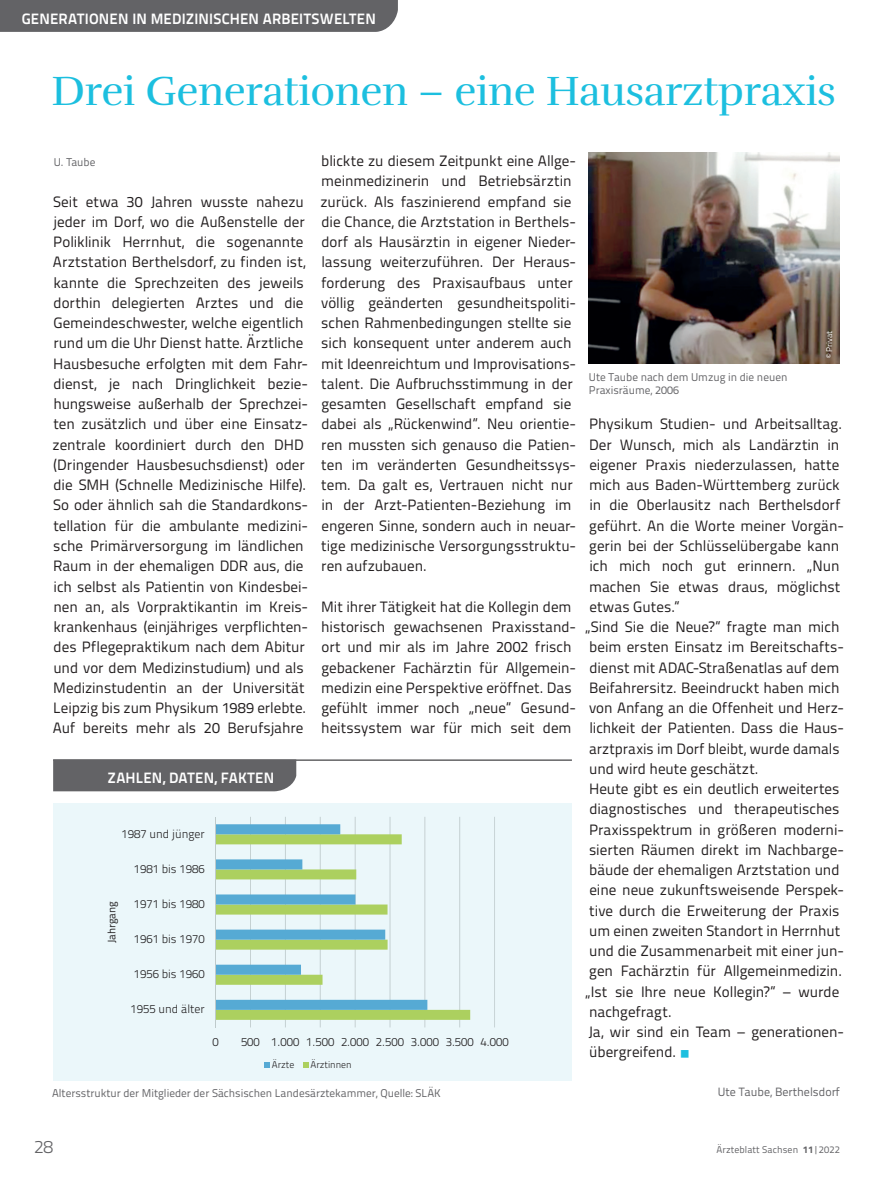
<style>
.page{position:relative;width:893px;height:1191px;background:#fff}
.page>*{position:absolute;margin:0;border:0;box-sizing:border-box;transform-origin:0 0}
.t1{font:42px "Rufina";letter-spacing:-.01em;color:#1cbfdf}
.t2{font:300 18px "Titillium Text";color:#636366}
.t3{font:15px/20.2px "Titillium Text";color:#231f20}
.t4{font:700 15px "Titillium Text";letter-spacing:.01em;color:#fff}
.t5{font:12px "Titillium Text";color:#636366}
.t6{font:300 11.85px "Titillium Text";color:#231f20}
.t7{font:11.25px/13.5px "Titillium Text";color:#636366}
.t8{font:10.8px "Titillium Text";color:#231f20}
.t9{font:9.75px "Titillium Text";letter-spacing:.01em;color:#636366}
.t10{font:300 9.75px "Titillium Text";color:#231f20}
.t11{font:8.25px "Titillium Text";color:#fff}
.s1{color:#1cbfdf}
.s2{font-weight:800}
</style>
<div class="page">
<div style="left:0;top:0;width:398px;height:32px;background:#636366"></div>
<img style="left:589px;top:152px;width:251px;height:212px">
<div style="left:53px;top:803px;width:519px;height:277px;background:#ebf7fa"></div>
<hr style="left:250px;top:817px;width:1px;height:210px;background:#cfd1d0">
<hr style="left:285px;top:817px;width:1px;height:210px;background:#cfd1d0">
<hr style="left:320px;top:817px;width:1px;height:210px;background:#cfd1d0">
<hr style="left:355px;top:817px;width:1px;height:210px;background:#cfd1d0">
<hr style="left:390px;top:817px;width:1px;height:210px;background:#cfd1d0">
<hr style="left:424px;top:817px;width:1px;height:210px;background:#cfd1d0">
<hr style="left:459px;top:817px;width:1px;height:210px;background:#cfd1d0">
<hr style="left:494px;top:817px;width:1px;height:210px;background:#cfd1d0">
<svg style="left:216px;top:999px;width:254px;height:20px;background:#b0d37f"></svg>
<svg style="left:216px;top:824px;width:211px;height:185px"></svg>
<hr style="left:215px;top:817px;width:1px;height:210px;background:#cfd1d0">
<svg style="left:265px;top:1062px;width:5px;height:5px"></svg>
<svg style="left:303px;top:1062px;width:5px;height:5px"></svg>
<div style="left:53px;top:761px;width:243px;height:30px;background:#636366"></div>
<hr style="left:53px;top:759px;width:519px;height:2px;background:#636366">
<p class="t4" style="left:22px;top:7px;width:356px">GENERATIONEN IN MEDIZINISCHEN ARBEITSWELTEN</p>
<h1 class="t1" style="left:51px;top:66px;width:786px">Drei Generationen – eine Hausarztpraxis</h1>
<p class="t7" style="left:54px;top:155px;width:43px">U. Taube</p>
<p class="t3" style="left:53px;top:190px;width:257px">Seit etwa 30 Jahren wusste nahezu jeder im Dorf, wo die Außenstelle der Poliklinik Herrnhut, die sogenannte Arztstation Berthelsdorf, zu finden ist, kannte die Sprechzeiten des jeweils dorthin delegierten Arztes und die Gemeindeschwester, welche eigentlich rund um die Uhr Dienst hatte. Ärztliche Hausbesuche erfolgten mit dem Fahr&shy;dienst, je nach Dringlichkeit bezie&shy;hungsweise außerhalb der Sprechzei&shy;ten zusätzlich und über eine Einsatz&shy;zentrale koordiniert durch den DHD (Dringender Hausbesuchsdienst) oder die SMH (Schnelle Medizinische Hilfe).<br>So oder ähnlich sah die Standardkons&shy;tellation für die ambulante medizini&shy;sche Primärversorgung im ländlichen Raum in der ehemaligen DDR aus, die ich selbst als Patientin von Kindesbei&shy;nen an, als Vorpraktikantin im Kreis&shy;krankenhaus (einjähriges verpflichten&shy;des Pflegepraktikum nach dem Abitur und vor dem Medizinstudium) und als Medizinstudentin an der Universität Leipzig bis zum Physikum 1989 erlebte.<br>Auf bereits mehr als 20 Berufsjahre</p>
<p class="t3" style="left:320px;top:150px;width:257px">blickte zu diesem Zeitpunkt eine Allge&shy;meinmedizinerin und Betriebsärztin zurück. Als faszinierend empfand sie die Chance, die Arztstation in Berthels&shy;dorf als Hausärztin in eigener Nieder&shy;lassung weiterzuführen. Der Heraus&shy;forderung des Praxisaufbaus unter völlig geänderten gesundheitspoliti&shy;schen Rahmenbedingungen stellte sie sich konsequent unter anderem auch mit Ideenreichtum und Improvisations&shy;talent. Die Aufbruchsstimmung in der gesamten Gesellschaft empfand sie dabei als „Rückenwind“. Neu orientie&shy;ren mussten sich genauso die Patien&shy;ten im veränderten Gesundheitssys&shy;tem. Da galt es, Vertrauen nicht nur in der Arzt-Patienten-Beziehung im engeren Sinne, sondern auch in neuar&shy;tige medizinische Versorgungsstruktu&shy;ren aufzubauen.</p>
<p class="t3" style="left:321px;top:595px;width:256px">Mit ihrer Tätigkeit hat die Kollegin dem historisch gewachsenen Praxisstand&shy;ort und mir als im Jahre 2002 frisch gebackener Fachärztin für Allgemein&shy;medizin eine Perspektive eröffnet. Das gefühlt immer noch „neue“ Gesund&shy;heitssystem war für mich seit dem</p>
<p class="t4" style="left:108px;top:766px;width:168px">ZAHLEN, DATEN, FAKTEN</p>
<p class="t6" style="left:122px;top:825px;width:85px">1987 und jünger</p>
<p class="t8" style="left:104px;top:943px;width:43px;rotate:-90deg">Jahrgang</p>
<p class="t6" style="left:134px;top:860px;width:72px">1981 bis 1986</p>
<p class="t6" style="left:134px;top:895px;width:72px">1971 bis 1980</p>
<p class="t6" style="left:134px;top:930px;width:72px">1961 bis 1970</p>
<p class="t6" style="left:134px;top:965px;width:72px">1956 bis 1960</p>
<p class="t6" style="left:131px;top:1000px;width:76px">1955 und älter</p>
<p class="t6" style="left:212px;top:1033px;width:8px">0</p>
<p class="t6" style="left:241px;top:1033px;width:269px">500 1.000 1.500 2.000 2.500 3.000 3.500 4.000</p>
<p class="t10" style="left:272px;top:1057px;width:24px">Ärzte</p>
<p class="t10" style="left:310px;top:1057px;width:43px">Ärztinnen</p>
<p class="t7" style="left:52px;top:1085px;width:390px">Altersstruktur der Mitglieder der Sächsischen Landesärztekammer, Quelle: SLÄK</p>
<p class="t7" style="left:589px;top:369px;width:200px">Ute Taube nach dem Umzug in die neuen<br>Praxisräume, 2006</p>
<p class="t11" style="left:823px;top:358px;width:29px;rotate:-90deg">© Privat</p>
<p class="t3" style="left:585px;top:413px;width:260px">Physikum Studien- und Arbeitsalltag.<br>Der Wunsch, mich als Landärztin in eigener Praxis niederzulassen, hatte mich aus Baden-Württemberg zurück in die Oberlausitz nach Berthelsdorf geführt. An die Worte meiner Vorgän&shy;gerin bei der Schlüsselübergabe kann ich mich noch gut erinnern. „Nun machen Sie etwas draus, möglichst etwas Gutes.“<br>„Sind Sie die Neue?“ fragte man mich beim ersten Einsatz im Bereitschafts&shy;dienst mit ADAC-Straßenatlas auf dem Beifahrersitz. Beeindruckt haben mich von Anfang an die Offenheit und Herz&shy;lichkeit der Patienten. Dass die Haus&shy;arztpraxis im Dorf bleibt, wurde damals und wird heute geschätzt.<br>Heute gibt es ein deutlich erweitertes diagnostisches und therapeutisches Praxisspektrum in größeren moderni&shy;sierten Räumen direkt im Nachbarge&shy;bäude der ehemaligen Arztstation und eine neue zukunftsweisende Perspek&shy;tive durch die Erweiterung der Praxis um einen zweiten Standort in Herrnhut und die Zusammenarbeit mit einer jun&shy;gen Fachärztin für Allgemeinmedizin. „Ist sie Ihre neue Kollegin?“ – wurde nachgefragt.<br>Ja, wir sind ein Team – generationen&shy;übergreifend. <span class="s1">○</span></p>
<p class="t5" style="left:718px;top:1083px;width:124px">Ute Taube, Berthelsdorf</p>
<p class="t2" style="left:34px;top:1133px;width:21px">28</p>
<p class="t9" style="left:717px;top:1142px;width:125px">Ärzteblatt Sachsen <span class="s2">11</span>|2022</p>
</div>
